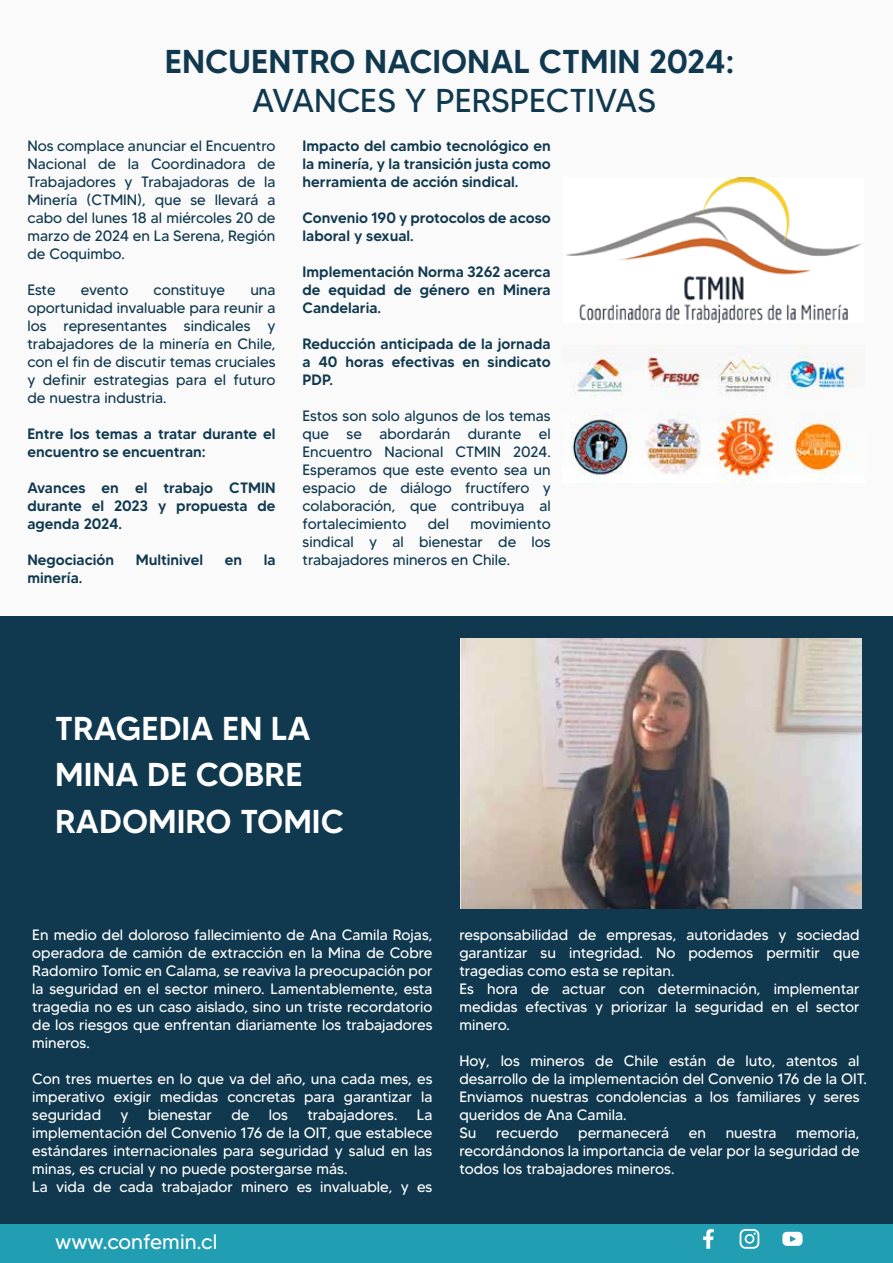
<style>
.page{position:relative;width:893px;height:1263px;background:#fff}
.page>*{position:absolute;margin:0;border:0;box-sizing:border-box;transform-origin:0 0}
.t1{font:500 33px/46.5px "MADETOMMY";color:#fff}
.t2{font:500 33px "MADETOMMY";color:#10394f}
.t3{font:33px "MADETOMMY";color:#10394f}
.t4{font:21px "MADETOMMY";color:#fff}
.t5{font:15px/18px "MADETOMMY";color:#fff;text-align:justify}
.t6{font:15px/18px "MADETOMMY";color:#10394f;text-align:justify}
.t7{font:500 15px/18px "MADETOMMY";color:#10394f;text-align:justify}
</style>
<div class="page">
<div style="left:0;top:0;width:893px;height:617px;background:#fafafa"></div>
<div style="left:0;top:1224px;width:893px;height:39px;background:#219eb1"></div>
<svg style="left:740px;top:1229px;width:19px;height:20px"></svg>
<svg style="left:703px;top:1229px;width:11px;height:20px"></svg>
<svg style="left:782px;top:1232px;width:20px;height:14px"></svg>
<img style="left:566px;top:178px;width:296px;height:145px">
<img style="left:563px;top:345px;width:293px;height:138px">
<div style="left:0;top:617px;width:893px;height:607px;background:#10394f"></div>
<img style="left:461px;top:638px;width:401px;height:270px">
<h1 class="t2" style="left:165px;top:41px;width:571px">ENCUENTRO NACIONAL CTMIN 2024:</h1>
<h1 class="t3" style="left:252px;top:80px;width:405px">AVANCES Y PERSPECTIVAS</h1>
<p class="t6" style="left:27px;top:136px;width:250px">Nos complace anunciar el Encuentro Nacional de la Coordinadora de Trabajadores y Trabajadoras de la Minería (CTMIN), que se llevará a cabo del lunes 18 al miércoles 20 de marzo de 2024 en La Serena, Región de Coquimbo.</p>
<p class="t6" style="left:27px;top:280px;width:30px">Este</p>
<p class="t6" style="left:81px;top:280px;width:49px">evento</p>
<p class="t6" style="left:154px;top:280px;width:73px">constituye</p>
<p class="t7" style="left:303px;top:136px;width:250px">Impacto del cambio tecnológico en la minería, y la transición justa como herramienta de acción sindical.</p>
<p class="t7" style="left:303px;top:208px;width:250px">Convenio 190 y protocolos de acoso laboral y sexual.</p>
<p class="t7" style="left:303px;top:262px;width:250px">Implementación Norma 3262 acerca de equidad de género en Minera Candelaria.</p>
<p class="t7" style="left:303px;top:334px;width:250px">Reducción anticipada de la jornada a 40 horas efectivas en sindicato PDP.</p>
<p class="t6" style="left:303px;top:406px;width:250px">Estos son solo algunos de los temas que se abordarán durante el Encuentro Nacional CTMIN 2024.<br>Esperamos que este evento sea un espacio de diálogo fructífero y colaboración, que contribuya al fortalecimiento</p>
<p class="t6" style="left:27px;top:280px;width:250px;text-indent:223px">una oportunidad invaluable para reunir a los representantes sindicales y trabajadores de la minería en Chile, con el fin de discutir temas cruciales y definir estrategias para el futuro de nuestra industria.</p>
<p class="t7" style="left:27px;top:424px;width:250px">Entre los temas a tratar durante el encuentro se encuentran:</p>
<p class="t7" style="left:27px;top:478px;width:250px">Avances en el trabajo CTMIN durante el 2023 y propuesta de agenda 2024.</p>
<p class="t7" style="left:27px;top:550px;width:88px">Negociación</p>
<p class="t7" style="left:136px;top:550px;width:69px">Multinivel</p>
<p class="t7" style="left:225px;top:550px;width:19px">en</p>
<p class="t7" style="left:264px;top:550px;width:13px">la</p>
<p class="t7" style="left:27px;top:568px;width:57px">minería.</p>
<p class="t6" style="left:303px;top:514px;width:250px;text-indent:168px">movimiento sindical y al bienestar de los trabajadores mineros en Chile.</p>
<p class="t6" style="left:428px;top:514px;width:23px">del</p>
<h1 class="t1" style="left:55px;top:705px;width:290px">TRAGEDIA EN LA<br>MINA DE COBRE<br>RADOMIRO TOMIC</h1>
<p class="t5" style="left:32px;top:925px;width:402px">En medio del doloroso fallecimiento de Ana Camila Rojas, operadora de camión de extracción en la Mina de Cobre Radomiro Tomic en Calama, se reaviva la preocupación por la seguridad en el sector minero. Lamentablemente, esta tragedia no es un caso aislado, sino un triste recordatorio de los riesgos que enfrentan diariamente los trabajadores mineros.</p>
<p class="t5" style="left:32px;top:1069px;width:402px">Con tres muertes en lo que va del año, una cada mes, es imperativo exigir medidas concretas para garantizar la seguridad</p>
<p class="t5" style="left:121px;top:1105px;width:10px">y</p>
<p class="t5" style="left:148px;top:1105px;width:65px">bienestar</p>
<p class="t5" style="left:231px;top:1105px;width:20px">de</p>
<p class="t5" style="left:269px;top:1105px;width:21px">los</p>
<p class="t5" style="left:307px;top:1105px;width:91px">trabajadores.</p>
<p class="t5" style="left:32px;top:1105px;width:402px;text-align:left;text-indent:384px">La implementación del Convenio 176 de la OIT, que establece estándares internacionales para seguridad y salud en las minas, es crucial y no puede postergarse más.<br>La vida de cada trabajador minero es invaluable, y es</p>
<h2 class="t4" style="left:55px;top:1228px;width:164px">www.confemin.cl</h2>
<p class="t5" style="left:459px;top:925px;width:402px;text-align:left">responsabilidad de empresas, autoridades y sociedad garantizar su integridad. No podemos permitir que tragedias como esta se repitan.<br>Es hora de actuar con determinación, implementar medidas efectivas y priorizar la seguridad en el sector minero.</p>
<p class="t5" style="left:459px;top:1051px;width:409px;text-align:left">Hoy, los mineros de Chile están de luto, atentos al desarrollo de la implementación del Convenio 176 de la OIT.<br>Enviamos nuestras condolencias a los familiares y seres queridos de Ana Camila.<br>Su</p>
<p class="t5" style="left:496px;top:1123px;width:64px">recuerdo</p>
<p class="t5" style="left:578px;top:1123px;width:93px">permanecerá</p>
<p class="t5" style="left:689px;top:1123px;width:19px">en</p>
<p class="t5" style="left:726px;top:1123px;width:52px">nuestra</p>
<p class="t5" style="left:459px;top:1123px;width:402px;text-indent:337px">memoria, recordándonos la importancia de velar por la seguridad de todos los trabajadores mineros.</p>
</div>
